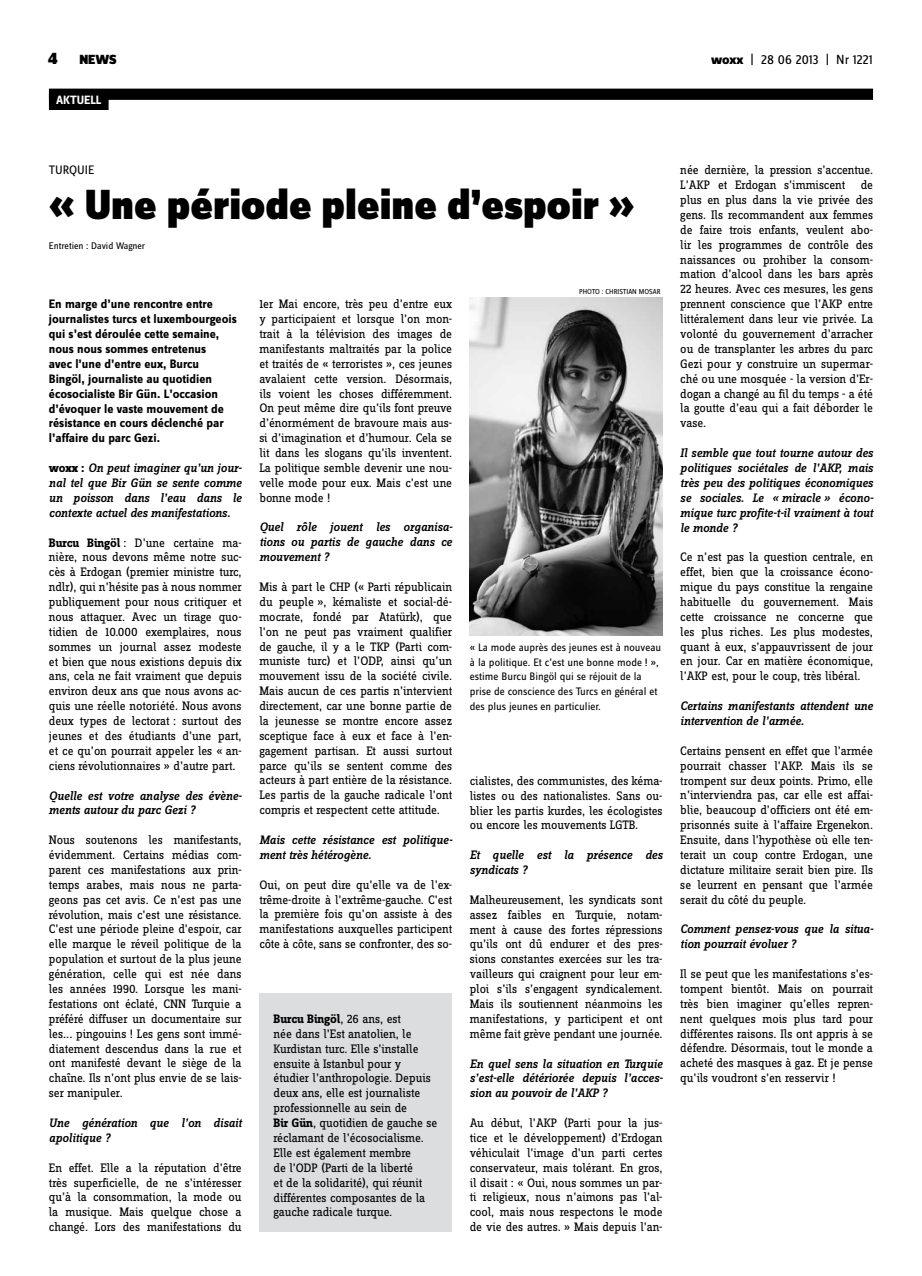
<style>
.page{position:relative;width:922px;height:1276px;background:#fff}
.page>*{position:absolute;margin:0;border:0;box-sizing:border-box;transform-origin:0 0}
.t1{font:900 43.75px "Zine Sans Dis";color:#000}
.t2{font:13.75px "Zine Sans Dis";color:#000}
.t3{font:900 13.75px "Zine Sans Dis";color:#000}
.t4{font:12.75px/14.9px "Zine Slab Dis";color:#000;text-align:justify}
.t5{font:italic 500 12.75px/14.9px "Zine Slab Dis";letter-spacing:-.005em;color:#000}
.t6{font:700 12.75px/14.9px "Zine Sans Dis";color:#000}
.t7{font:12.75px "Zine Sans Dis";color:#000}
.t8{font:700 12.5px "Zine Sans Dis";color:#fff}
.t9{font:11.25px/14.9px "Zine Sans Dis";color:#000}
.t10{font:10px "Zine Sans Dis";color:#000}
.t11{font:7.5px "Zine Sans Dis";color:#000}
.s1{font-size:17.5px}
.s2{font-weight:800}
.s3{font-weight:700;font-style:normal}
.s4{font-weight:700}
</style>
<div class="page">
<div style="left:49px;top:89px;width:823px;height:11px;background:#000"></div>
<div style="left:49px;top:94px;width:60px;height:16px;background:#000"></div>
<div style="left:259px;top:993px;width:193px;height:238px;background:#dcddde"></div>
<img style="left:469px;top:298px;width:193px;height:338px">
<p class="t3" style="left:48px;top:53px;width:70px"><span class="s1">4</span> NEWS</p>
<p class="t2" style="left:711px;top:53px;width:163px"><span class="s2">woxx</span> | 28 06 2013 | Nr 1221</p>
<p class="t8" style="left:56px;top:93px;width:47px">AKTUELL</p>
<p class="t7" style="left:49px;top:163px;width:47px">TURQUIE</p>
<h1 class="t1" style="left:49px;top:181px;width:587px">« Une période pleine d’espoir »</h1>
<p class="t10" style="left:49px;top:240px;width:98px">Entretien : David Wagner</p>
<p class="t6" style="left:49px;top:297px;width:189px">En marge d’une rencontre entre journalistes turcs et luxembourgeois qui s’est déroulée cette semaine, nous nous sommes entretenus<br>avec l’une d’entre eux, Burcu<br>Bingöl, journaliste au quotidien écosocialiste Bir Gün. L’occasion d’évoquer le vaste mouvement de résistance en cours déclenché par l’affaire du parc Gezi.</p>
<p class="t5" style="left:49px;top:460px;width:194px;text-align:justify"><span class="s3">woxx :</span> On peut imaginer qu’un jour&shy;nal tel que Bir Gün se sente comme un poisson dans l’eau dans le contexte actuel des manifestations.</p>
<p class="t4" style="left:49px;top:535px;width:194px"><span class="s4">Burcu Bingöl</span> : D’une certaine ma&shy;nière, nous devons même notre suc&shy;cès à Erdogan (premier ministre turc, ndlr), qui n’hésite pas à nous nommer publiquement pour nous critiquer et nous attaquer. Avec un tirage quo&shy;tidien de 10.000 exemplaires, nous sommes un journal assez modeste et bien que nous existions depuis dix ans, cela ne fait vraiment que depuis environ deux ans que nous avons ac&shy;quis une réelle notoriété. Nous avons deux types de lectorat : surtout des jeunes et des étudiants d’une part, et ce qu’on pourrait appeler les « an&shy;ciens révolutionnaires » d’autre part.</p>
<p class="t5" style="left:49px;top:788px;width:194px">Quelle est votre analyse des évène&shy;ments autour du parc Gezi ?</p>
<p class="t4" style="left:49px;top:833px;width:194px">Nous soutenons les manifestants, évidemment. Certains médias com&shy;parent ces manifestations aux prin&shy;temps arabes, mais nous ne parta&shy;geons pas cet avis. Ce n’est pas une révolution, mais c’est une résistance.<br>C’est une période pleine d’espoir, car elle marque le réveil politique de la population et surtout de la plus jeune génération, celle qui est née dans les années 1990. Lorsque les mani&shy;festations ont éclaté, CNN Turquie a préféré diffuser un documentaire sur les... pingouins ! Les gens sont immé&shy;diatement descendus dans la rue et ont manifesté devant le siège de la chaîne. Ils n’ont plus envie de se lais&shy;ser manipuler.</p>
<p class="t5" style="left:49px;top:1115px;width:194px">Une génération que l’on disait apolitique ?</p>
<p class="t4" style="left:49px;top:1160px;width:194px">En effet. Elle a la réputation d’être très superficielle, de ne s’intéresser qu’à la consommation, la mode ou la musique. Mais quelque chose a changé. Lors des manifestations du</p>
<p class="t4" style="left:259px;top:297px;width:194px">1er Mai encore, très peu d’entre eux y participaient et lorsque l’on mon&shy;trait à la télévision des images de manifestants maltraités par la police et traités de « terroristes », ces jeunes avalaient cette version. Désormais, ils voient les choses différemment.<br>On peut même dire qu’ils font preuve d’énormément de bravoure mais aus&shy;si d’imagination et d’humour. Cela se lit dans les slogans qu’ils inventent.<br>La politique semble devenir une nou&shy;velle mode pour eux. Mais c’est une bonne mode !</p>
<p class="t5" style="left:259px;top:520px;width:194px;text-align:justify">Quel rôle jouent les organisa&shy;tions ou partis de gauche dans ce mouvement ?</p>
<p class="t4" style="left:259px;top:580px;width:194px">Mis à part le CHP (« Parti républicain du peuple », kémaliste et social-dé&shy;mocrate, fondé par Atatürk), que l’on ne peut pas vraiment qualifier de gauche, il y a le TKP (Parti com&shy;muniste turc) et l’ODP, ainsi qu’un mouvement issu de la société civile.<br>Mais aucun de ces partis n’intervient directement, car une bonne partie de la jeunesse se montre encore assez sceptique face à eux et face à l’en&shy;gagement partisan. Et aussi surtout parce qu’ils se sentent comme des acteurs à part entière de la résistance.<br>Les partis de la gauche radicale l’ont compris et respectent cette attitude.</p>
<p class="t5" style="left:259px;top:832px;width:194px">Mais cette résistance est politique&shy;ment très hétérogène.</p>
<p class="t4" style="left:259px;top:878px;width:194px">Oui, on peut dire qu’elle va de l’ex&shy;trême-droite à l’extrême-gauche. C’est la première fois qu’on assiste à des manifestations auxquelles participent côte à côte, sans se confronter, des so-</p>
<p class="t4" style="left:273px;top:1012px;width:165px;text-align:left"><span class="s4">Burcu Bingöl</span>, 26 ans, est<br>née dans l’Est anatolien, le<br>Kurdistan turc. Elle s’installe ensuite à Istanbul pour y étudier l’anthropologie. Depuis deux ans, elle est journaliste professionnelle au sein de<br><span class="s4">Bir Gün</span>, quotidien de gauche se réclamant de l’écosocialisme.<br>Elle est également membre<br>de l’ODP (Parti de la liberté<br>et de la solidarité), qui réunit différentes composantes de la gauche radicale turque.</p>
<p class="t11" style="left:579px;top:288px;width:81px">Photo : Christian Mosar</p>
<p class="t9" style="left:469px;top:640px;width:193px">« La mode auprès des jeunes est à nouveau à la politique. Et c’est une bonne mode ! », estime Burcu Bingöl qui se réjouit de la prise de conscience des Turcs en général et des plus jeunes en particulier.</p>
<p class="t4" style="left:469px;top:774px;width:194px">cialistes, des communistes, des kéma&shy;listes ou des nationalistes. Sans ou&shy;blier les partis kurdes, les écologistes ou encore les mouvements LGTB.</p>
<p class="t5" style="left:469px;top:847px;width:194px">Et quelle est la présence des syndicats ?</p>
<p class="t4" style="left:469px;top:893px;width:194px">Malheureusement, les syndicats sont assez faibles en Turquie, notam&shy;ment à cause des fortes répressions qu’ils ont dû endurer et des pres&shy;sions constantes exercées sur les tra&shy;vailleurs qui craignent pour leur em&shy;ploi s’ils s’engagent syndicalement.<br>Mais ils soutiennent néanmoins les manifestations, y participent et ont même fait grève pendant une journée.</p>
<p class="t5" style="left:469px;top:1056px;width:194px;text-align:justify">En quel sens la situation en Turquie s’est-elle détériorée depuis l’acces&shy;sion au pouvoir de l’AKP ?</p>
<p class="t4" style="left:469px;top:1116px;width:194px">Au début, l’AKP (Parti pour la jus&shy;tice et le développement) d’Erdogan véhiculait l’image d’un parti certes conservateur, mais tolérant. En gros, il disait : « Oui, nous sommes un par&shy;ti religieux, nous n’aimons pas l’al&shy;cool, mais nous respectons le mode de vie des autres. » Mais depuis l’an-</p>
<p class="t4" style="left:680px;top:163px;width:194px">née dernière, la pression s’accentue.<br>L’AKP et Erdogan s’immiscent de plus en plus dans la vie privée des gens. Ils recommandent aux femmes de faire trois enfants, veulent abo&shy;lir les programmes de contrôle des naissances ou prohiber la consom&shy;mation d’alcool dans les bars après 22 heures. Avec ces mesures, les gens prennent conscience que l’AKP entre littéralement dans leur vie privée. La volonté du gouvernement d’arracher ou de transplanter les arbres du parc Gezi pour y construire un supermar&shy;ché ou une mosquée - la version d’Er&shy;dogan a changé au fil du temps - a été la goutte d’eau qui a fait déborder le vase.</p>
<p class="t5" style="left:680px;top:445px;width:194px;text-align:justify">Il semble que tout tourne autour des politiques sociétales de l’AKP, mais très peu des politiques économiques se sociales. Le « miracle » écono&shy;mique turc profite-t-il vraiment à tout le monde ?</p>
<p class="t4" style="left:680px;top:550px;width:194px">Ce n’est pas la question centrale, en effet, bien que la croissance écono&shy;mique du pays constitue la rengaine habituelle du gouvernement. Mais cette croissance ne concerne que les plus riches. Les plus modestes, quant à eux, s’appauvrissent de jour en jour. Car en matière économique, l’AKP est, pour le coup, très libéral.</p>
<p class="t5" style="left:680px;top:698px;width:194px">Certains manifestants attendent une intervention de l’armée.</p>
<p class="t4" style="left:680px;top:744px;width:194px">Certains pensent en effet que l’armée pourrait chasser l’AKP. Mais ils se trompent sur deux points. Primo, elle n’interviendra pas, car elle est affai&shy;blie, beaucoup d’officiers ont été em&shy;prisonnés suite à l’affaire Ergenekon.<br>Ensuite, dans l’hypothèse où elle ten&shy;terait un coup contre Erdogan, une dictature militaire serait bien pire. Ils se leurrent en pensant que l’armée serait du côté du peuple.</p>
<p class="t5" style="left:680px;top:922px;width:194px">Comment pensez-vous que la situa&shy;tion pourrait évoluer ?</p>
<p class="t4" style="left:680px;top:967px;width:194px">Il se peut que les manifestations s’es&shy;tompent bientôt. Mais on pourrait très bien imaginer qu’elles repren&shy;nent quelques mois plus tard pour différentes raisons. Ils ont appris à se défendre. Désormais, tout le monde a acheté des masques à gaz. Et je pense qu’ils voudront s’en resservir !</p>
</div>
